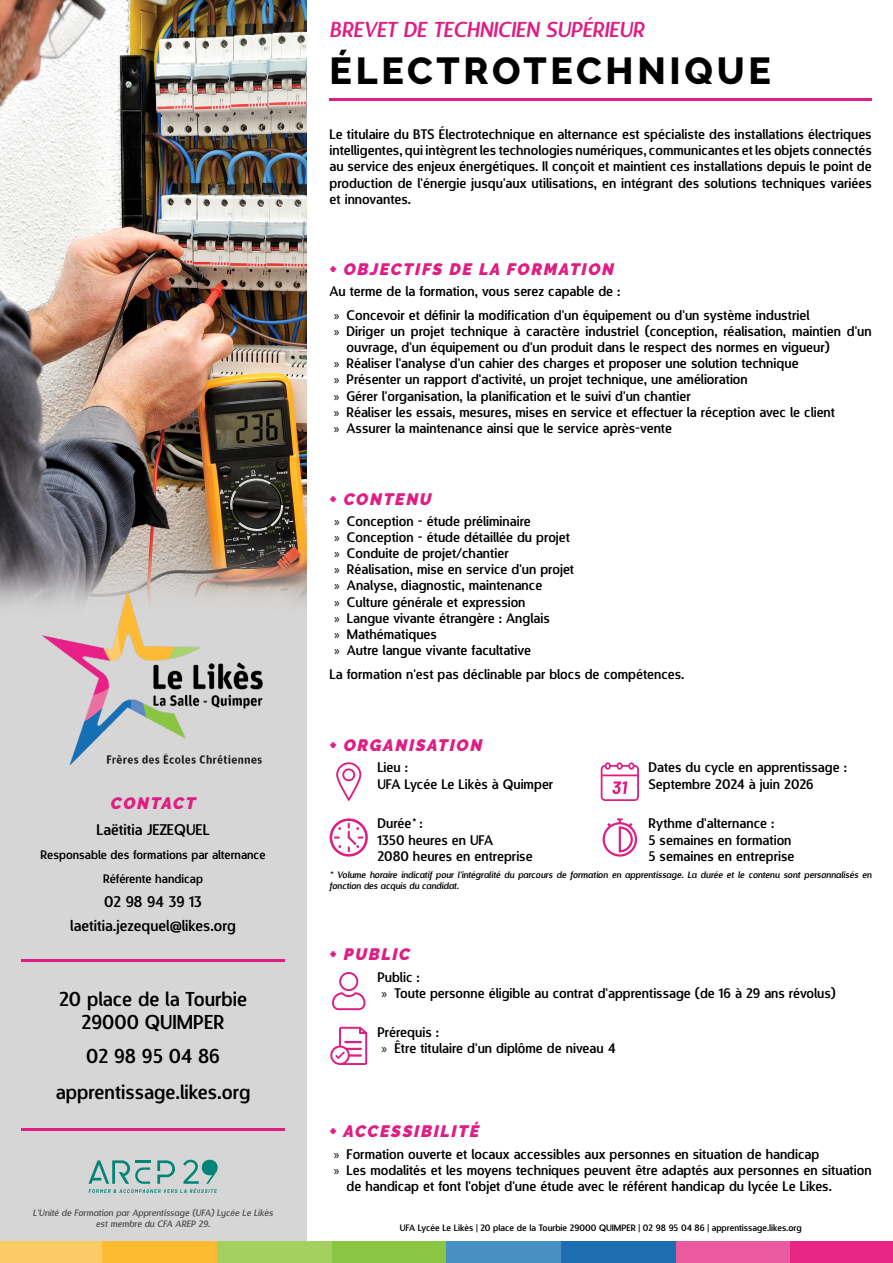
<style>
.page{position:relative;width:893px;height:1263px;background:#fff}
.page>*{position:absolute;margin:0;border:0;box-sizing:border-box;transform-origin:0 0}
.t1{font:800 37.5px "Raleway";letter-spacing:.1em;color:#000}
.t2{font:italic 21px "Designosaur";color:#df1d83}
.t3{font:19.5px/23.4px "Designosaur";color:#000;text-align:center}
.t4{font:italic 900 16.5px "Raleway";letter-spacing:.1em;color:#df1d83}
.t5{font:15px/24px "Designosaur";color:#000;text-align:center}
.t6{font:13.5px/16.2px "Designosaur";color:#000}
.t7{font:700 13.5px "Raleway";color:#000}
.t8{font:12px/24px "Designosaur";color:#000;text-align:center}
.t9{font:italic 9px/10.8px "Designosaur";color:#000}
.t10{font:9px "Designosaur";color:#000}
.t11{font:italic 9px/10.8px "Designosaur";color:#585758;text-align:center}
.s1{font-family:"Myriad Pro"}
</style>
<div class="page">
<svg style="left:332px;top:972px;width:33px;height:38px"></svg>
<svg style="left:330px;top:1027px;width:37px;height:38px"></svg>
<div style="left:342px;top:768px;width:13px;height:13px;border:2px solid #df1d83;border-radius:50%"></div>
<div style="left:336px;top:762px;width:25px;height:39px;border:2px solid #df1d83;border-radius:12px"></div>
<svg style="left:330px;top:818px;width:38px;height:39px"></svg>
<svg style="left:603px;top:818px;width:34px;height:39px"></svg>
<svg style="left:601px;top:762px;width:38px;height:39px"></svg>
<hr style="left:330px;top:98px;width:542px;height:3px;background:#df1f83">
<img style="left:0;top:0;width:306px;height:1241px">
<div style="left:0;top:1241px;width:102px;height:22px;background:#fbcb66"></div>
<div style="left:102px;top:1241px;width:115px;height:22px;background:#fdbb33"></div>
<div style="left:217px;top:1241px;width:115px;height:22px;background:#a4cf61"></div>
<div style="left:332px;top:1241px;width:114px;height:22px;background:#8ac641"></div>
<div style="left:446px;top:1241px;width:115px;height:22px;background:#4890c2"></div>
<div style="left:561px;top:1241px;width:115px;height:22px;background:#1d6eb1"></div>
<div style="left:676px;top:1241px;width:115px;height:22px;background:#e95aa1"></div>
<div style="left:791px;top:1241px;width:102px;height:22px;background:#e82784"></div>
<img style="left:43px;top:592px;width:221px;height:172px">
<hr style="left:21px;top:959px;width:264px;height:3px;background:#df1d83">
<svg style="left:88px;top:1160px;width:130px;height:33px"></svg>
<hr style="left:21px;top:1128px;width:264px;height:3px;background:#df1d83">
<p class="t4" style="left:111px;top:793px;width:86px">CONTACT</p>
<p class="t5" style="left:96px;top:817px;width:115px">Laëtitia JEZEQUEL</p>
<p class="t8" style="left:41px;top:842px;width:226px">Responsable des formations par alternance<br>Référente handicap</p>
<p class="t5" style="left:70px;top:889px;width:167px">02 98 94 39 13 laetitia.jezequel@likes.org</p>
<h3 class="t3" style="left:59px;top:986px;width:190px">20 place de la Tourbie<br>29000 QUIMPER</h3>
<h3 class="t3" style="left:86px;top:1044px;width:135px">02 98 95 04 86</h3>
<h3 class="t3" style="left:56px;top:1080px;width:196px">apprentissage.likes.org</h3>
<p class="t11" style="left:33px;top:1207px;width:242px">L'Unité de Formation par Apprentissage (UFA) Lycée Le Likès est membre du CFA AREP 29.</p>
<h2 class="t2" style="left:330px;top:12px;width:316px">BREVET DE TECHNICIEN SUPÉRIEUR</h2>
<h1 class="t1" style="left:330px;top:50px;width:443px">ÉLECTROTECHNIQUE</h1>
<p class="t6" style="left:330px;top:125px;width:544px;text-align:justify">Le titulaire du BTS Électrotechnique en alternance est spécialiste des installations électriques intelligentes, qui intègrent les technologies numériques, communicantes et les objets connectés au service des enjeux énergétiques. Il conçoit et maintient ces installations depuis le point de production de l'énergie jusqu'aux utilisations, en intégrant des solutions techniques variées et innovantes.</p>
<p class="t4" style="left:330px;top:260px;width:286px">+ OBJECTIFS DE LA FORMATION</p>
<p class="t6" style="left:334px;top:279px;width:477px;line-height:23.2px;text-indent:-4px">Au terme de la formation, vous serez capable de :<br><span class="s1">»</span> Concevoir et définir la modification d'un équipement ou d'un système industriel</p>
<p class="t6" style="left:334px;top:322px;width:539px"><span class="s1">»</span> Diriger un projet technique à caractère industriel (conception, réalisation, maintien d'un</p>
<p class="t6" style="left:347px;top:338px;width:485px">ouvrage, d'un équipement ou d'un produit dans le respect des normes en vigueur)</p>
<p class="t6" style="left:334px;top:355px;width:466px"><span class="s1">»</span> Réaliser l'analyse d'un cahier des charges et proposer une solution technique</p>
<p class="t6" style="left:334px;top:371px;width:415px"><span class="s1">»</span> Présenter un rapport d'activité, un projet technique, une amélioration</p>
<p class="t6" style="left:334px;top:387px;width:358px"><span class="s1">»</span> Gérer l'organisation, la planification et le suivi d'un chantier</p>
<p class="t6" style="left:334px;top:403px;width:503px"><span class="s1">»</span> Réaliser les essais, mesures, mises en service et effectuer la réception avec le client</p>
<p class="t6" style="left:334px;top:419px;width:340px"><span class="s1">»</span> Assurer la maintenance ainsi que le service après-vente</p>
<p class="t4" style="left:330px;top:489px;width:104px">+ CONTENU</p>
<p class="t6" style="left:334px;top:512px;width:241px"><span class="s1">»</span> Conception - étude préliminaire<br><span class="s1">»</span> Conception - étude détaillée du projet <span class="s1">»</span> Conduite de projet/chantier<br><span class="s1">»</span> Réalisation, mise en service d'un projet <span class="s1">»</span> Analyse, diagnostic, maintenance<br><span class="s1">»</span> Culture générale et expression<br><span class="s1">»</span> Langue vivante étrangère : Anglais<br><span class="s1">»</span> Mathématiques<br><span class="s1">»</span> Autre langue vivante facultative</p>
<p class="t6" style="left:330px;top:666px;width:356px">La formation n'est pas déclinable par blocs de compétences.</p>
<p class="t4" style="left:330px;top:735px;width:154px">+ ORGANISATION</p>
<p class="t6" style="left:377px;top:759px;width:177px">Lieu :<br>UFA Lycée Le Likès à Quimper</p>
<p class="t6" style="left:377px;top:815px;width:157px">Durée :<br>1350 heures en UFA<br>2080 heures en entreprise</p>
<p class="t6" style="left:648px;top:759px;width:200px">Dates du cycle en apprentissage :<br>Septembre 2024 à juin 2026</p>
<p class="t7" style="left:412px;top:815px;width:6px">*</p>
<p class="t6" style="left:648px;top:815px;width:147px">Rythme d'alternance :<br>5 semaines en formation<br>5 semaines en entreprise</p>
<p class="t9" style="left:330px;top:869px;width:544px">* Volume horaire indicatif pour l'intégralité du parcours de formation en apprentissage. La durée et le contenu sont personnalisés en fonction des acquis du candidat.</p>
<p class="t4" style="left:330px;top:945px;width:82px">+ PUBLIC</p>
<p class="t6" style="left:382px;top:968px;width:456px;text-indent:-4px">Public :<br><span class="s1">»</span> Toute personne éligible au contrat d'apprentissage (de 16 à 29 ans révolus)</p>
<p class="t6" style="left:382px;top:1023px;width:235px;text-indent:-4px">Prérequis :<br><span class="s1">»</span> Être titulaire d'un diplôme de niveau 4</p>
<p class="t4" style="left:330px;top:1121px;width:151px">+ ACCESSIBILITÉ</p>
<p class="t6" style="left:334px;top:1145px;width:487px"><span class="s1">»</span> Formation ouverte et locaux accessibles aux personnes en situation de handicap</p>
<p class="t6" style="left:334px;top:1161px;width:539px"><span class="s1">»</span> Les modalités et les moyens techniques peuvent être adaptés aux personnes en situation</p>
<p class="t6" style="left:347px;top:1177px;width:487px">de handicap et font l'objet d'une étude avec le référent handicap du lycée Le Likes.</p>
<p class="t10" style="left:400px;top:1220px;width:403px">UFA Lycée Le Likès | 20 place de la Tourbie 29000 QUIMPER | 02 98 95 04 86 | apprentissage.likes.org</p>
</div>
